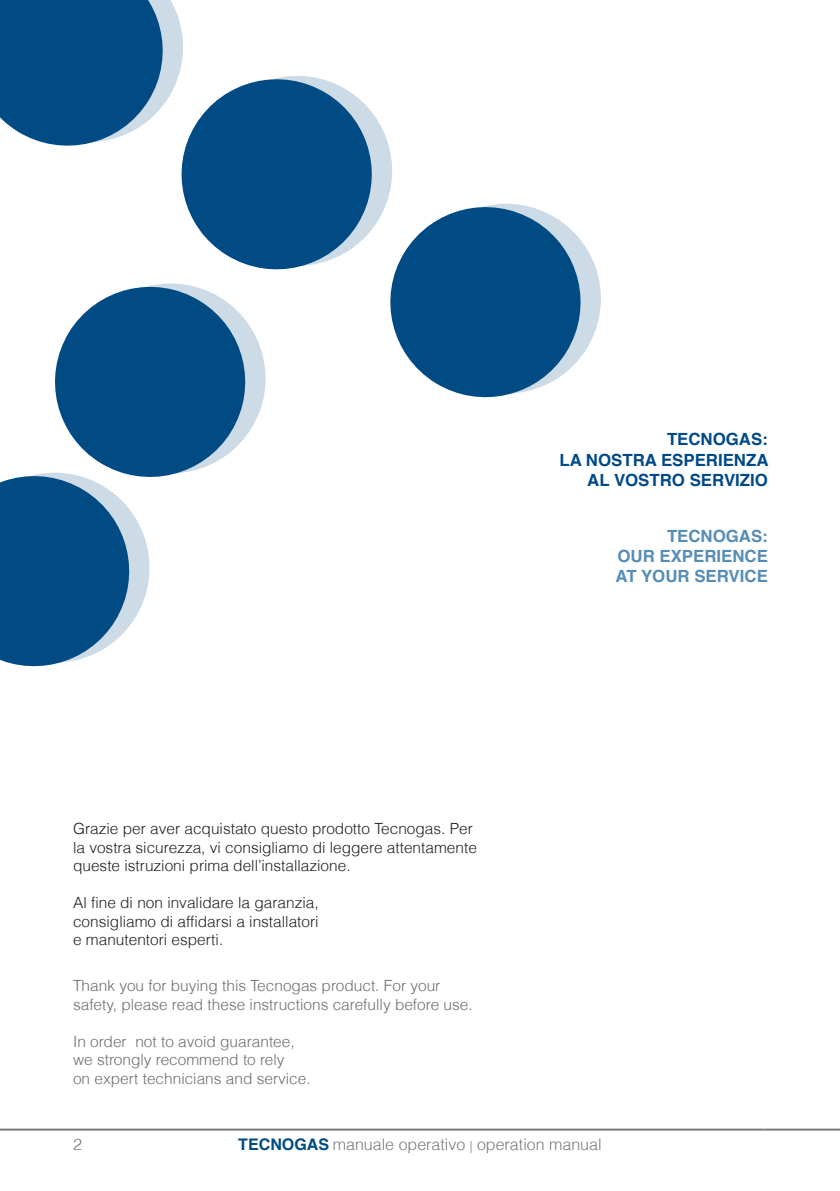
<style>
.page{position:relative;width:840px;height:1191px;background:#fff}
.page>*{position:absolute;margin:0;border:0;box-sizing:border-box;transform-origin:0 0}
.t1{font:700 16.8px "Helvetica";color:#004a87}
.t2{font:700 16.8px "Helvetica";color:#568db6}
.t3{font:300 16px "Helvetica";color:#76787b}
.t4{font:300 15.4px/18.4px "Helvetica";color:#231f20}
.t5{font:300 15.4px "Helvetica";color:#6c6d70}
.s1{font-weight:700;color:#004b84}
.s2{font-size:12px}
</style>
<div class="page">
<hr style="left:0;top:1128px;width:764px;height:2px;background:#76787b">
<hr style="left:764px;top:1128px;width:75px;height:2px;background:#76787b">
<svg style="left:385px;top:135px;width:7px;height:59px"></svg>
<svg style="left:593px;top:261px;width:8px;height:75px"></svg>
<svg style="left:258px;top:342px;width:8px;height:73px"></svg>
<svg style="left:0;top:0;width:183px;height:146px;background:#276697"></svg>
<svg style="left:168px;top:66px;width:217px;height:204px;fill:#004b84"></svg>
<svg style="left:377px;top:194px;width:216px;height:204px;fill:#004b84"></svg>
<svg style="left:55px;top:283px;width:203px;height:193px;fill:#004b84"></svg>
<svg style="left:0;top:459px;width:163px;height:208px"></svg>
<p class="t1" style="left:666px;top:426px;width:102px">TECNOGAS:</p>
<p class="t1" style="left:559px;top:446px;width:210px">LA NOSTRA ESPERIENZA</p>
<p class="t1" style="left:587px;top:466px;width:182px">AL VOSTRO SERVIZIO</p>
<p class="t2" style="left:666px;top:522px;width:102px">TECNOGAS:</p>
<p class="t2" style="left:617px;top:542px;width:152px">OUR EXPERIENCE</p>
<p class="t2" style="left:615px;top:563px;width:154px">AT YOUR SERVICE</p>
<p class="t4" style="left:73px;top:819px;width:405px">Grazie per aver acquistato questo prodotto Tecnogas. Per la vostra sicurezza, vi consigliamo di leggere attentamente queste istruzioni prima dell’installazione.</p>
<p class="t4" style="left:73px;top:893px;width:247px">Al fine di non invalidare la garanzia,</p>
<p class="t4" style="left:73px;top:912px;width:247px">consigliamo di affidarsi a installatori</p>
<p class="t4" style="left:73px;top:930px;width:152px">e manutentori esperti.</p>
<p class="t5" style="left:73px;top:976px;width:368px">Thank you for buying this Tecnogas product. For your</p>
<p class="t5" style="left:73px;top:994px;width:401px">safety, please read these instructions carefully before use.</p>
<p class="t5" style="left:73px;top:1031px;width:223px">In order not to avoid guarantee,</p>
<p class="t5" style="left:73px;top:1050px;width:213px">we strongly recommend to rely</p>
<p class="t5" style="left:73px;top:1068px;width:239px">on expert technicians and service.</p>
<p class="t3" style="left:73px;top:1134px;width:10px">2</p>
<p class="t3" style="left:238px;top:1134px;width:364px"><span class="s1">TECNOGAS</span> manuale operativo <span class="s2">|</span> operation manual</p>
</div>
